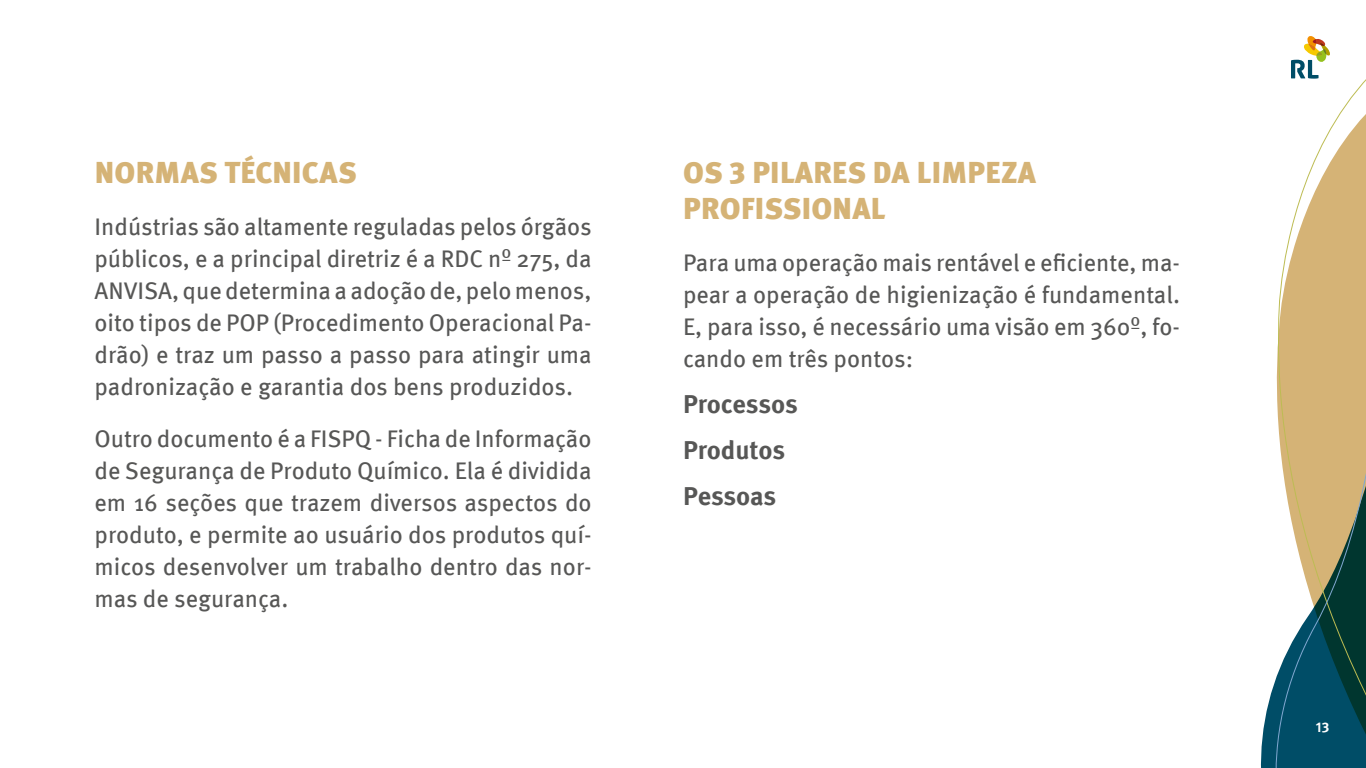
<style>
.page{position:relative;width:1366px;height:768px;background:#fff}
.page>*{position:absolute;margin:0;border:0;box-sizing:border-box;transform-origin:0 0}
.t1{font:900 30px/36px "Meta Pro";letter-spacing:.01em;color:#d5b376}
.t2{font:700 26px/46px "Meta Pro";letter-spacing:-.005em;color:#575756}
.t3{font:24px/32px "Meta Pro";color:#575756;text-align:justify}
.t4{font:700 14px "Meta Pro";color:#fff}
</style>
<div class="page">
<svg style="left:1297px;top:79px;width:69px;height:128px"></svg>
<svg style="left:1260px;top:207px;width:106px;height:561px"></svg>
<svg style="left:1291px;top:36px;width:39px;height:43px"></svg>
<p class="t1" style="left:95px;top:154px;width:264px">NORMAS TÉCNICAS</p>
<p class="t3" style="left:95px;top:210px;width:499px">Indústrias são altamente reguladas pelos órgãos públicos, e a principal diretriz é a RDC nº 275, da ANVISA, que determina a adoção de, pelo menos, oito tipos de POP (Procedimento Operacional Pa&shy;drão) e traz um passo a passo para atingir uma padronização e garantia dos bens produzidos.</p>
<p class="t3" style="left:95px;top:421px;width:499px">Outro documento é a FISPQ - Ficha de Informação de Segurança de Produto Químico. Ela é dividida em 16 seções que trazem diversos aspectos do produto, e permite ao usuário dos produtos quí&shy;micos desenvolver um trabalho dentro das nor&shy;mas de segurança.</p>
<p class="t1" style="left:683px;top:154px;width:354px">OS 3 PILARES DA LIMPEZA<br>PROFISSIONAL</p>
<p class="t3" style="left:683px;top:246px;width:499px">Para uma operação mais rentável e eficiente, ma&shy;pear a operação de higienização é fundamental.<br>E, para isso, é necessário uma visão em 360º, fo&shy;cando em três pontos:</p>
<p class="t2" style="left:683px;top:380px;width:116px">Processos<br>Produtos<br>Pessoas</p>
<p class="t4" style="left:1316px;top:716px;width:15px">13</p>
</div>
